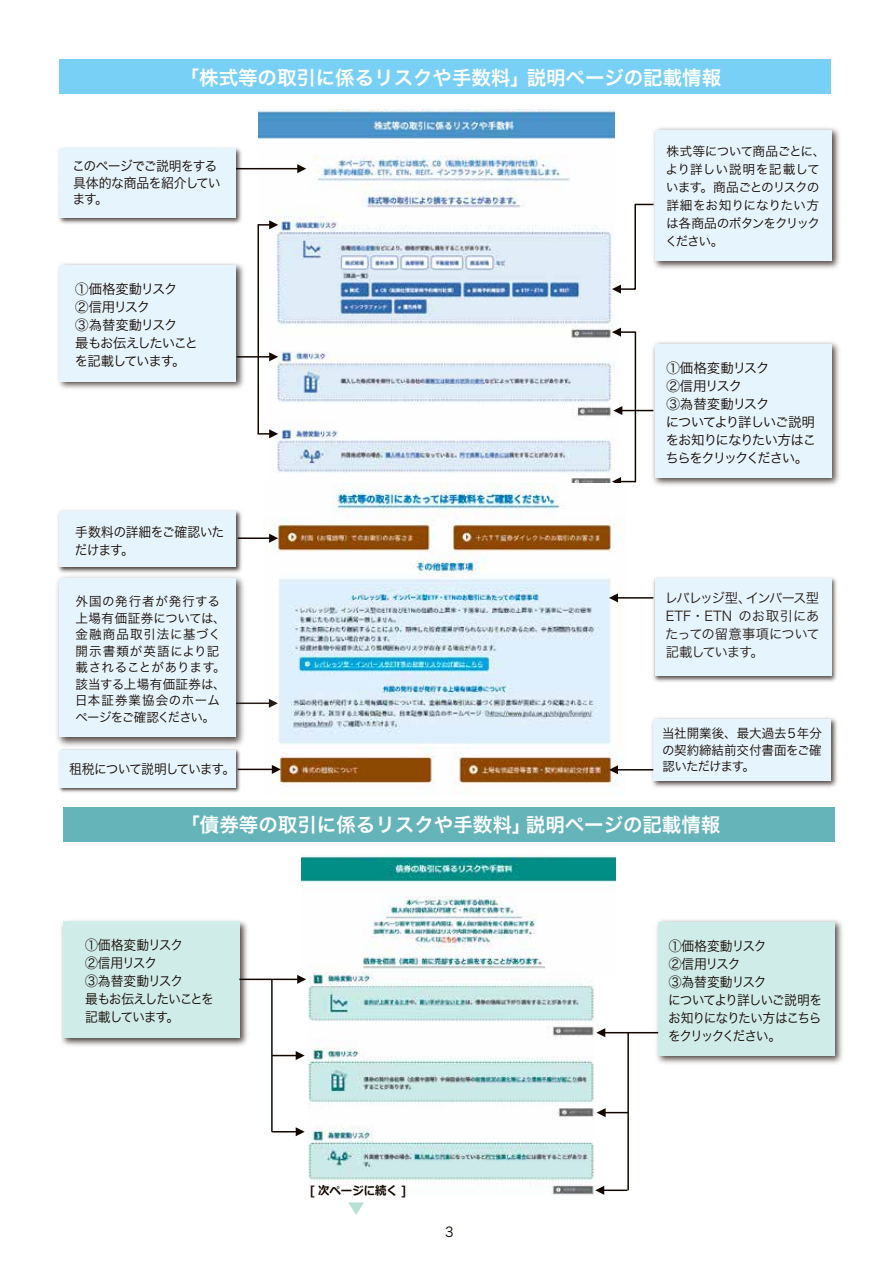
<style>
.page{position:relative;width:893px;height:1263px;background:#fff}
.page>*{position:absolute;margin:0;border:0;box-sizing:border-box;transform-origin:0 0}
.t1{font:19.5px "Hira Kaku Std W6";color:#fff}
.t2{font:13.5px/18px "Hira Kaku Std W3";letter-spacing:-.085em;color:#140700;scale:.95 1}
.t3{font:13.5px/18px "Hira Kaku Std W3";letter-spacing:-.085em;color:#140700}
.t4{font:13.5px/18px "Hira Kaku Std W3";letter-spacing:-.055em;color:#271b16;text-align:justify}
.t5{font:13.5px/16.5px "Hira Kaku Std W3";letter-spacing:-.05em;color:#140700;scale:.95 1}
.t6{font:13.5px/18px "Hira Kaku Std W3";letter-spacing:-.04em;color:#140700;scale:.95 1}
.t7{font:13.5px "Hira Kaku Std W3";letter-spacing:-.085em;color:#140700;scale:.96 1}
.t8{font:12.75px/16.5px "Hira Kaku Std W3";letter-spacing:.04em;color:#140700}
.t9{font:12.75px/18px "Hira Kaku Std W3";letter-spacing:-.045em;color:#140700}
.t10{font:12.75px/16.5px "Hira Kaku Std W3";color:#140700;text-align:justify}
.t11{font:700 12px "Meiryo";color:#140700;scale:.95 1}
</style>
<div class="page">
<img style="left:301px;top:854px;width:315px;height:115px">
<img style="left:308px;top:972px;width:286px;height:223px">
<img style="left:258px;top:109px;width:357px;height:163px">
<img style="left:269px;top:272px;width:346px;height:212px">
<img style="left:58px;top:147px;width:187px;height:77px">
<div style="left:60px;top:149px;width:176px;height:69px;background:#e6f5fd"></div>
<img style="left:58px;top:263px;width:186px;height:126px">
<div style="left:60px;top:265px;width:176px;height:116px;background:#e6f5fd"></div>
<img style="left:653px;top:127px;width:187px;height:142px">
<div style="left:655px;top:130px;width:176px;height:131px;background:#e6f5fd"></div>
<img style="left:649px;top:342px;width:190px;height:144px">
<div style="left:655px;top:344px;width:176px;height:133px;background:#e6f5fd"></div>
<img style="left:57px;top:576px;width:190px;height:170px">
<div style="left:59px;top:578px;width:177px;height:159px;background:#e6f5fd"></div>
<div style="left:59px;top:60px;width:772px;height:34px;background:#79d0f7"></div>
<div style="left:63px;top:808px;width:771px;height:34px;background:#64b4ba"></div>
<img style="left:61px;top:920px;width:190px;height:126px">
<div style="left:63px;top:922px;width:176px;height:116px;background:#d0ece9"></div>
<img style="left:652px;top:920px;width:191px;height:144px">
<div style="left:658px;top:921px;width:176px;height:134px;background:#d0ece9"></div>
<hr style="left:236px;top:168px;width:62px;height:1px;background:#140700">
<svg style="left:297px;top:164px;width:9px;height:9px"></svg>
<svg style="left:612px;top:203px;width:43px;height:91px"></svg>
<svg style="left:612px;top:328px;width:23px;height:9px"></svg>
<hr style="left:622px;top:410px;width:31px;height:1px;background:#140700">
<svg style="left:613px;top:406px;width:9px;height:9px"></svg>
<svg style="left:612px;top:477px;width:23px;height:7px"></svg>
<svg style="left:259px;top:220px;width:19px;height:9px"></svg>
<hr style="left:237px;top:356px;width:33px;height:2px;background:#140700">
<svg style="left:269px;top:352px;width:9px;height:9px"></svg>
<svg style="left:258px;top:429px;width:20px;height:9px"></svg>
<hr style="left:257px;top:224px;width:2px;height:210px;background:#140700">
<hr style="left:239px;top:978px;width:59px;height:2px;background:#140700">
<svg style="left:297px;top:975px;width:9px;height:9px"></svg>
<svg style="left:273px;top:1051px;width:32px;height:9px"></svg>
<svg style="left:272px;top:1127px;width:33px;height:9px"></svg>
<hr style="left:271px;top:979px;width:2px;height:153px;background:#140700">
<hr style="left:635px;top:332px;width:1px;height:150px;background:#140700">
<hr style="left:603px;top:1032px;width:55px;height:1px;background:#140700">
<svg style="left:596px;top:1028px;width:9px;height:9px"></svg>
<svg style="left:597px;top:1108px;width:30px;height:9px"></svg>
<hr style="left:603px;top:1189px;width:24px;height:2px;background:#140700">
<svg style="left:595px;top:1186px;width:9px;height:9px"></svg>
<hr style="left:627px;top:1033px;width:2px;height:157px;background:#140700">
<img style="left:648px;top:717px;width:190px;height:71px">
<div style="left:653px;top:719px;width:178px;height:62px;background:#e6f5fd"></div>
<img style="left:653px;top:577px;width:184px;height:105px">
<div style="left:655px;top:578px;width:176px;height:98px;background:#e6f5fd"></div>
<img style="left:264px;top:484px;width:363px;height:311px">
<img style="left:58px;top:746px;width:185px;height:47px">
<div style="left:60px;top:750px;width:176px;height:38px;background:#e6f5fd"></div>
<hr style="left:238px;top:769px;width:35px;height:1px;background:#140700">
<svg style="left:272px;top:765px;width:9px;height:9px"></svg>
<img style="left:58px;top:510px;width:184px;height:63px">
<div style="left:59px;top:511px;width:177px;height:56px;background:#e6f5fd"></div>
<hr style="left:238px;top:537px;width:32px;height:2px;background:#140700">
<svg style="left:269px;top:534px;width:9px;height:9px"></svg>
<hr style="left:236px;top:702px;width:34px;height:2px;background:#271b16">
<svg style="left:269px;top:699px;width:9px;height:9px"></svg>
<hr style="left:617px;top:597px;width:36px;height:2px;background:#140700">
<svg style="left:609px;top:593px;width:9px;height:9px"></svg>
<hr style="left:617px;top:769px;width:36px;height:1px;background:#140700">
<svg style="left:609px;top:765px;width:9px;height:9px"></svg>
<svg style="left:348px;top:1202px;width:16px;height:13px"></svg>
<h1 class="t1" style="left:180px;top:62px;width:543px">「株式等の取引に係るリスクや手数料」説明ページの記載情報</h1>
<p class="t5" style="left:72px;top:158px;width:158px">このページでご説明をする具体的な商品を紹介しています。</p>
<p class="t3" style="left:75px;top:279px;width:125px">①価格変動リスク<br>②信用リスク<br>③為替変動リスク<br>最もお伝えしたいことを記載しています。</p>
<p class="t6" style="left:75px;top:522px;width:159px">手数料の詳細をご確認いただけます。</p>
<p class="t8" style="left:75px;top:593px;width:152px">外国の発行者が発行する上場有価証券については、金融商品取引法に基づく開示書類が英語により記載されることがあります。該当する上場有価証券は、日本証券業協会のホームページをご確認ください。</p>
<p class="t2" style="left:69px;top:760px;width:177px">租税について説明しています。</p>
<p class="t9" style="left:665px;top:142px;width:162px">株式等について商品ごとに、より詳しい説明を記載しています。商品ごとのリスクの詳細をお知りになりたい方は各商品のボタンをクリックください。</p>
<p class="t3" style="left:666px;top:359px;width:152px">①価格変動リスク<br>②信用リスク<br>③為替変動リスク<br>についてより詳しいご説明をお知りになりたい方はこちらをクリックください。</p>
<p class="t4" style="left:665px;top:589px;width:157px">レバレッジ型、インバース型ETF・ETN のお取引にあたっての留意事項について記載しています。</p>
<p class="t10" style="left:662px;top:725px;width:161px">当社開業後、最大過去５年分の契約締結前交付書面をご確認いただけます。</p>
<h1 class="t1" style="left:180px;top:810px;width:542px">「債券等の取引に係るリスクや手数料」説明ページの記載情報</h1>
<p class="t2" style="left:85px;top:936px;width:137px">①価格変動リスク<br>②信用リスク<br>③為替変動リスク<br>最もお伝えしたいことを記載しています。</p>
<p class="t11" style="left:310px;top:1183px;width:103px">[ 次ページに続く ]</p>
<p class="t7" style="left:445px;top:1222px;width:10px">3</p>
<p class="t2" style="left:668px;top:937px;width:164px">①価格変動リスク<br>②信用リスク<br>③為替変動リスク<br>についてより詳しいご説明をお知りになりたい方はこちらをクリックください。</p>
</div>
